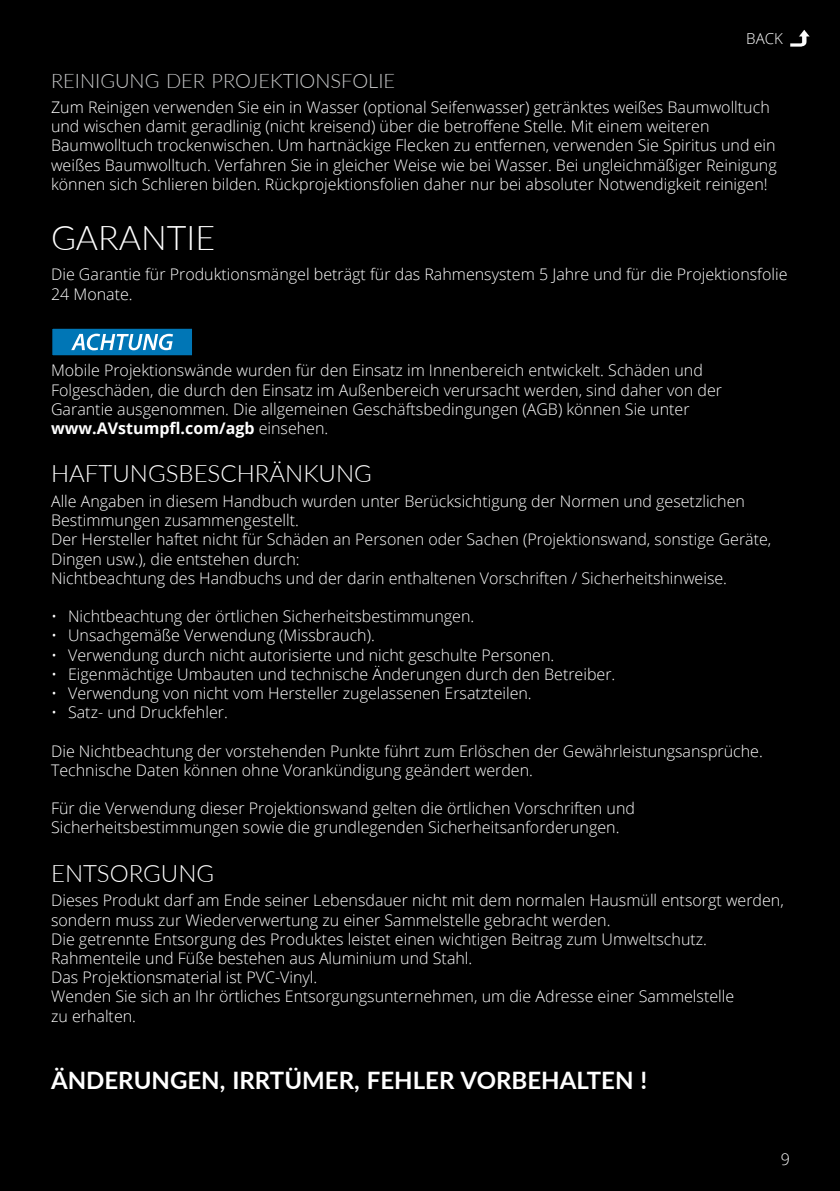
<style>
.page{position:relative;width:840px;height:1191px;background:#fff}
.page>*{position:absolute;margin:0;border:0;box-sizing:border-box;transform-origin:0 0}
.t1{font:300 34px "Lato";color:#fff}
.t2{font:700 24px "Lato";color:#fff}
.t3{font:300 24px "Lato";color:#fff}
.t4{font:300 20px "Lato";color:#c6c7c8}
.t5{font:300 16px/19.2px "Open Sans";color:#fff}
.t6{font:300 15px "Open Sans";color:#fff}
.s1{font-weight:700}
</style>
<div class="page">
<div style="left:0;top:0;width:839px;height:1191px;background:#000"></div>
<img style="left:787px;top:28px;width:24px;height:20px">
<div style="left:52px;top:328px;width:140px;height:28px;background:#0076b6"></div>
<div style="left:51px;top:327px;width:142px;height:29px;border:1px solid #000"></div>
<svg style="left:71px;top:334px;width:102px;height:16px"></svg>
<p class="t6" style="left:745px;top:28px;width:38px">BACK</p>
<p class="t4" style="left:51px;top:67px;width:345px">REINIGUNG DER PROJEKTIONSFOLIE</p>
<p class="t5" style="left:51px;top:97px;width:726px">Zum Reinigen verwenden Sie ein in Wasser (optional Seifenwasser) getränktes weißes Baumwolltuch und wischen damit geradlinig (nicht kreisend) über die betroffene Stelle. Mit einem weiteren Baumwolltuch trockenwischen. Um hartnäckige Flecken zu entfernen, verwenden Sie Spiritus und ein weißes Baumwolltuch. Verfahren Sie in gleicher Weise wie bei Wasser. Bei ungleichmäßiger Reinigung können sich Schlieren bilden. Rückprojektionsfolien daher nur bei absoluter Notwendigkeit reinigen!</p>
<h1 class="t1" style="left:51px;top:214px;width:165px">GARANTIE</h1>
<p class="t5" style="left:51px;top:264px;width:737px">Die Garantie für Produktionsmängel beträgt für das Rahmensystem 5 Jahre und für die Projektionsfolie<br>24 Monate.</p>
<p class="t5" style="left:51px;top:360px;width:672px">Mobile Projektionswände wurden für den Einsatz im Innenbereich entwickelt. Schäden und Folgeschäden, die durch den Einsatz im Außenbereich verursacht werden, sind daher von der Garantie ausgenommen. Die allgemeinen Geschäftsbedingungen (AGB) können Sie unter <span class="s1">www.AVstumpfl.com/agb</span> einsehen.</p>
<h2 class="t3" style="left:51px;top:457px;width:322px">HAFTUNGSBESCHRÄNKUNG</h2>
<p class="t5" style="left:51px;top:491px;width:721px">Alle Angaben in diesem Handbuch wurden unter Berücksichtigung der Normen und gesetzlichen Bestimmungen zusammengestellt.<br>Der Hersteller haftet nicht für Schäden an Personen oder Sachen (Projektionswand, sonstige Geräte, Dingen usw.), die entstehen durch:<br>Nichtbeachtung des Handbuchs und der darin enthaltenen Vorschriften / Sicherheitshinweise.</p>
<p class="t5" style="left:51px;top:606px;width:424px">• Nichtbeachtung der örtlichen Sicherheitsbestimmungen.</p>
<p class="t5" style="left:51px;top:625px;width:325px">• Unsachgemäße Verwendung (Missbrauch).</p>
<p class="t5" style="left:51px;top:645px;width:504px">• Verwendung durch nicht autorisierte und nicht geschulte Personen.</p>
<p class="t5" style="left:51px;top:664px;width:565px">• Eigenmächtige Umbauten und technische Änderungen durch den Betreiber.</p>
<p class="t5" style="left:51px;top:683px;width:482px">• Verwendung von nicht vom Hersteller zugelassenen Ersatzteilen.</p>
<p class="t5" style="left:51px;top:702px;width:178px">• Satz- und Druckfehler.</p>
<p class="t5" style="left:51px;top:741px;width:713px">Die Nichtbeachtung der vorstehenden Punkte führt zum Erlöschen der Gewährleistungsansprüche.<br>Technische Daten können ohne Vorankündigung geändert werden.</p>
<p class="t5" style="left:51px;top:798px;width:585px">Für die Verwendung dieser Projektionswand gelten die örtlichen Vorschriften und<br>Sicherheitsbestimmungen sowie die grundlegenden Sicherheitsanforderungen.</p>
<h2 class="t3" style="left:51px;top:856px;width:164px">ENTSORGUNG</h2>
<p class="t5" style="left:51px;top:890px;width:733px">Dieses Produkt darf am Ende seiner Lebensdauer nicht mit dem normalen Hausmüll entsorgt werden, sondern muss zur Wiederverwertung zu einer Sammelstelle gebracht werden.<br>Die getrennte Entsorgung des Produktes leistet einen wichtigen Beitrag zum Umweltschutz.<br>Rahmenteile und Füße bestehen aus Aluminium und Stahl.<br>Das Projektionsmaterial ist PVC-Vinyl.<br>Wenden Sie sich an Ihr örtliches Entsorgungsunternehmen, um die Adresse einer Sammelstelle<br>zu erhalten.</p>
<h2 class="t2" style="left:51px;top:1062px;width:597px">ÄNDERUNGEN, IRRTÜMER, FEHLER VORBEHALTEN !</h2>
<p class="t5" style="left:780px;top:1149px;width:11px">9</p>
</div>
